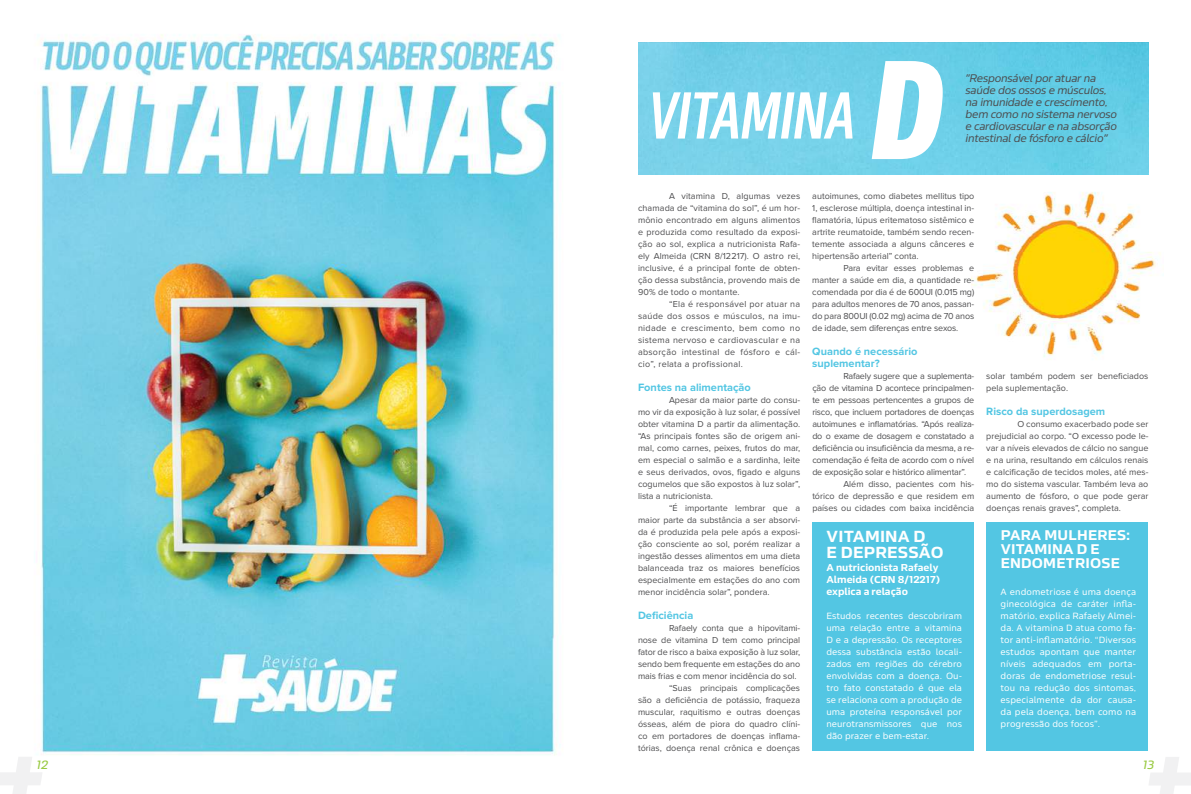
<style>
.page{position:relative;width:1191px;height:794px;background:#fff}
.page>*{position:absolute;margin:0;border:0;box-sizing:border-box;transform-origin:0 0}
.t1{font:italic 700 expanded 140px "Sans Beam Head";color:#fff}
.t2{font:italic 500 66px "Sans Beam Head";letter-spacing:-.01em;color:#fff}
.t3{font:700 16px/16px "Sans Beam Body";letter-spacing:.015em;color:#fff}
.t4{font:700 14px/14px "Sans Beam Body";letter-spacing:.015em;color:#fff}
.t5{font:italic 12px "Sans Beam Body";color:#99ca42}
.t6{font:italic 11px/12px "Sans Beam Body";letter-spacing:-.03em;color:#4d4d4f}
.t7{font:700 11px/12px "Proxima Nova";color:#53c6e3}
.t8{font:700 10px/12px "Sans Beam Body";color:#fff}
.t9{font:9px/12px "Proxima Nova";color:#4d4d4f;text-align:justify}
.t10{font:9px/12px "Sans Beam Body";color:#fff;text-align:justify}
.t11{font:9px "Proxima Nova";letter-spacing:-.02em;color:#4d4d4f}
</style>
<div class="page">
<svg style="left:1149px;top:757px;width:42px;height:37px"></svg>
<img style="left:971px;top:192px;width:190px;height:168px">
<img style="left:40px;top:34px;width:521px;height:721px">
<img style="left:638px;top:43px;width:510px;height:132px">
<div style="left:812px;top:523px;width:162px;height:228px;background:#53c6e3"></div>
<div style="left:986px;top:523px;width:162px;height:228px;background:#53c6e3"></div>
<svg style="left:0;top:757px;width:42px;height:37px"></svg>
<h3 class="t5" style="left:37px;top:756px;width:13px">12</h3>
<h1 class="t1" style="left:870px;top:17px;width:74px">D</h1>
<p class="t9" style="left:812px;top:190px;width:163px">autoimunes, como diabetes mellitus tipo 1, esclerose múltipla, doença intestinal in&shy;flamatória, lúpus eritematoso sistêmico e artrite reumatoide, também sendo recen&shy;temente associada a alguns cânceres e hipertensão arterial” conta.</p>
<p class="t9" style="left:812px;top:262px;width:163px;text-indent:31px">Para evitar esses problemas e manter a saúde em dia, a quantidade re&shy;comendada por dia é de 600UI (0.015 mg) para adultos menores de 70 anos, passan&shy;do para 800UI (0.02 mg) acima de 70 anos de idade, sem diferenças entre sexos.</p>
<p class="t7" style="left:812px;top:345px;width:107px">Quando é necessário suplementar?</p>
<p class="t11" style="left:843px;top:370px;width:132px">Rafaely sugere que a suplementa-</p>
<p class="t11" style="left:812px;top:382px;width:163px">ção de vitamina D acontece principalmen-</p>
<p class="t11" style="left:812px;top:394px;width:163px">te em pessoas pertencentes a grupos de</p>
<p class="t11" style="left:812px;top:406px;width:163px">risco, que incluem portadores de doenças</p>
<p class="t11" style="left:812px;top:418px;width:163px">autoimunes e inflamatórias. “Após realiza-</p>
<p class="t11" style="left:812px;top:430px;width:163px">do o exame de dosagem e constatado a</p>
<p class="t11" style="left:812px;top:442px;width:163px">deficiência ou insuficiência da mesma, a re-</p>
<p class="t11" style="left:812px;top:454px;width:163px">comendação é feita de acordo com o nível</p>
<p class="t11" style="left:812px;top:466px;width:155px">de exposição solar e histórico alimentar”.</p>
<p class="t9" style="left:843px;top:478px;width:132px">Além disso, pacientes com his-</p>
<p class="t9" style="left:812px;top:490px;width:163px">tórico de depressão e que residem em</p>
<p class="t9" style="left:812px;top:502px;width:163px">países ou cidades com baixa incidência</p>
<p class="t6" style="left:965px;top:71px;width:153px">"Responsável por atuar na saúde dos ossos e músculos, na imunidade e crescimento, bem como no sistema nervoso e cardiovascular e na absorção</p>
<h2 class="t2" style="left:647px;top:72px;width:209px">VITAMINA</h2>
<p class="t6" style="left:965px;top:131px;width:144px">intestinal de fósforo e cálcio"</p>
<p class="t9" style="left:638px;top:190px;width:164px;text-indent:31px">A vitamina D, algumas vezes chamada de “vitamina do sol”, é um hor&shy;mônio encontrado em alguns alimentos e produzida como resultado da exposi&shy;ção ao sol, explica a nutricionista Rafa&shy;ely Almeida (CRN 8/12217). O astro rei, inclusive, é a principal fonte de obten&shy;ção dessa substância, provendo mais de 90% de todo o montante.</p>
<p class="t9" style="left:638px;top:298px;width:164px;text-indent:31px">“Ela é responsável por atuar na saúde dos ossos e músculos, na imu&shy;nidade e crescimento, bem como no sistema nervoso e cardiovascular e na absorção intestinal de fósforo e cál&shy;cio”, relata a profissional.</p>
<p class="t7" style="left:638px;top:381px;width:114px">Fontes na alimentação</p>
<p class="t9" style="left:638px;top:394px;width:164px;text-indent:31px">Apesar da maior parte do consu&shy;mo vir da exposição à luz solar, é possível obter vitamina D a partir da alimentação. “As principais fontes são de origem ani&shy;mal, como carnes, peixes, frutos do mar, em especial o salmão e a sardinha, leite e seus derivados, ovos, figado e alguns cogumelos que são expostos à luz solar”, lista a nutricionista.</p>
<p class="t9" style="left:638px;top:502px;width:164px;text-indent:31px">“É importante lembrar que a maior parte da substância a ser absorvi&shy;da é produzida pela pele após a exposi&shy;ção consciente ao sol, porém realizar a ingestão desses alimentos em uma dieta balanceada traz os maiores benefícios especialmente em estações do ano com menor incidência solar”, pondera.</p>
<p class="t7" style="left:638px;top:609px;width:57px">Deficiência</p>
<p class="t9" style="left:669px;top:622px;width:133px">Rafaely conta que a hipovitami-</p>
<p class="t9" style="left:638px;top:634px;width:164px">nose de vitamina D tem como principal</p>
<p class="t9" style="left:638px;top:646px;width:164px">fator de risco a baixa exposição à luz solar,</p>
<p class="t9" style="left:638px;top:658px;width:164px">sendo bem frequente em estações do ano</p>
<p class="t9" style="left:638px;top:670px;width:160px">mais frias e com menor incidência do sol.</p>
<p class="t9" style="left:669px;top:682px;width:133px">“Suas principais complicações</p>
<p class="t9" style="left:638px;top:694px;width:164px">são a deficiência de potássio, fraqueza</p>
<p class="t9" style="left:638px;top:706px;width:164px">muscular, raquitismo e outras doenças</p>
<p class="t9" style="left:638px;top:718px;width:164px">ósseas, além de piora do quadro clíni-</p>
<p class="t9" style="left:638px;top:730px;width:164px">co em portadores de doenças inflama-</p>
<p class="t9" style="left:638px;top:742px;width:164px">tórias, doença renal crônica e doenças</p>
<p class="t9" style="left:986px;top:370px;width:164px">solar também podem ser beneficiados pela suplementação.</p>
<p class="t7" style="left:986px;top:405px;width:120px">Risco da superdosagem</p>
<p class="t9" style="left:986px;top:418px;width:164px;text-indent:31px">O consumo exacerbado pode ser prejudicial ao corpo. “O excesso pode le&shy;var a níveis elevados de cálcio no sangue e na urina, resultando em cálculos renais e calcificação de tecidos moles, até mes&shy;mo do sistema vascular. Também leva ao aumento de fósforo, o que pode gerar doenças renais graves”, completa.</p>
<h3 class="t4" style="left:1000px;top:528px;width:131px">PARA MULHERES:<br>VITAMINA D E<br>ENDOMETRIOSE</h3>
<p class="t10" style="left:1000px;top:585px;width:137px">A endometriose é uma doença ginecológica de caráter infla&shy;matório, explica Rafaely Almei&shy;da. A vitamina D atua como fa&shy;tor anti-inflamatório. “Diversos estudos apontam que manter níveis adequados em porta&shy;doras de endometriose resul&shy;tou na redução dos sintomas, especialmente da dor causa&shy;da pela doença, bem como na progressão dos focos”.</p>
<h3 class="t3" style="left:826px;top:527px;width:118px">VITAMINA D<br>E DEPRESSÃO</h3>
<p class="t8" style="left:826px;top:561px;width:115px">A nutricionista Rafaely<br>Almeida (CRN 8/12217) explica a relação</p>
<p class="t10" style="left:826px;top:609px;width:137px">Estudos recentes descobriram uma relação entre a vitamina D e a depressão. Os receptores dessa substância estão locali&shy;zados em regiões do cérebro envolvidas com a doença. Ou&shy;tro fato constatado é que ela se relaciona com a produção de uma proteína responsável por neurotransmissores que nos dão prazer e bem-estar.</p>
<h3 class="t5" style="left:1142px;top:756px;width:13px">13</h3>
</div>
